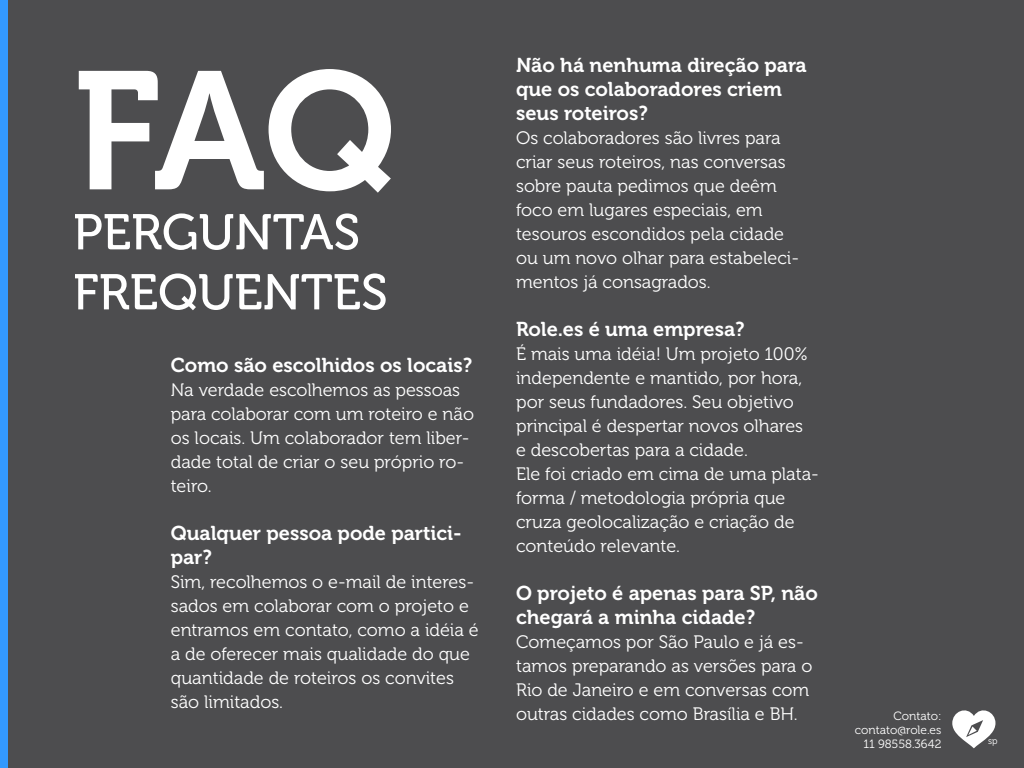
<style>
.page{position:relative;width:1024px;height:768px;background:#4d4d4f}
.page>*{position:absolute;margin:0;border:0;box-sizing:border-box;transform-origin:0 0}
.t1{font:166.9px "Museo 700";color:#fff}
.t2{font:50px/60px "Museo 500";color:#fff}
.t3{font:20px/24px "Museo 700";color:#fff}
.t4{font:18px/24px "Museo 300";color:#fff}
.t5{font:12px/14.4px "Museo 300";color:#fff;text-align:right}
.t6{font:9.3px "Museo 300";color:#fff}
</style>
<div class="page">
<div style="left:0;top:0;width:7px;height:768px;background:#39f"></div>
<svg style="left:952px;top:710px;width:43px;height:38px"></svg>
<h1 class="t1" style="left:73px;top:39px;width:324px">FAQ</h1>
<h2 class="t2" style="left:73px;top:203px;width:316px">PERGUNTAS<br>FREQUENTES</h2>
<p class="t3" style="left:171px;top:353px;width:303px">Como são escolhidos os locais?</p>
<p class="t4" style="left:171px;top:378px;width:305px">Na verdade escolhemos as pessoas para colaborar com um roteiro e não os locais. Um colaborador tem liber&shy;dade total de criar o seu próprio ro&shy;teiro.</p>
<p class="t3" style="left:171px;top:521px;width:293px">Qualquer pessoa pode partici&shy;par?</p>
<p class="t4" style="left:171px;top:570px;width:309px">Sim, recolhemos o e-mail de interes&shy;sados em colaborar com o projeto e entramos em contato, como a idéia é a de oferecer mais qualidade do que quantidade de roteiros os convites são limitados.</p>
<p class="t3" style="left:516px;top:53px;width:292px">Não há nenhuma direção para que os colaboradores criem seus roteiros?</p>
<p class="t4" style="left:516px;top:126px;width:285px">Os colaboradores são livres para criar seus roteiros, nas conversas sobre pauta pedimos que deêm foco em lugares especiais, em tesouros escondidos pela cidade ou um novo olhar para estabeleci&shy;mentos já consagrados.</p>
<p class="t3" style="left:516px;top:317px;width:230px">Role.es é uma empresa?</p>
<p class="t4" style="left:516px;top:342px;width:304px">É mais uma idéia! Um projeto 100% independente e mantido, por hora, por seus fundadores. Seu objetivo principal é despertar novos olhares<br>e descobertas para a cidade.<br>Ele foi criado em cima de uma plata&shy;forma / metodologia própria que cruza geolocalização e criação de conteúdo relevante.</p>
<p class="t3" style="left:516px;top:581px;width:303px">O projeto é apenas para SP, não chegará a minha cidade?</p>
<p class="t4" style="left:516px;top:630px;width:298px">Começamos por São Paulo e já es&shy;tamos preparando as versões para o<br>Rio de Janeiro e em conversas com outras cidades como Brasília e BH.</p>
<p class="t5" style="left:855px;top:708px;width:88px">Contato: contato@role.es<br>11 98558.3642</p>
<p class="t6" style="left:988px;top:736px;width:11px">sp</p>
</div>
